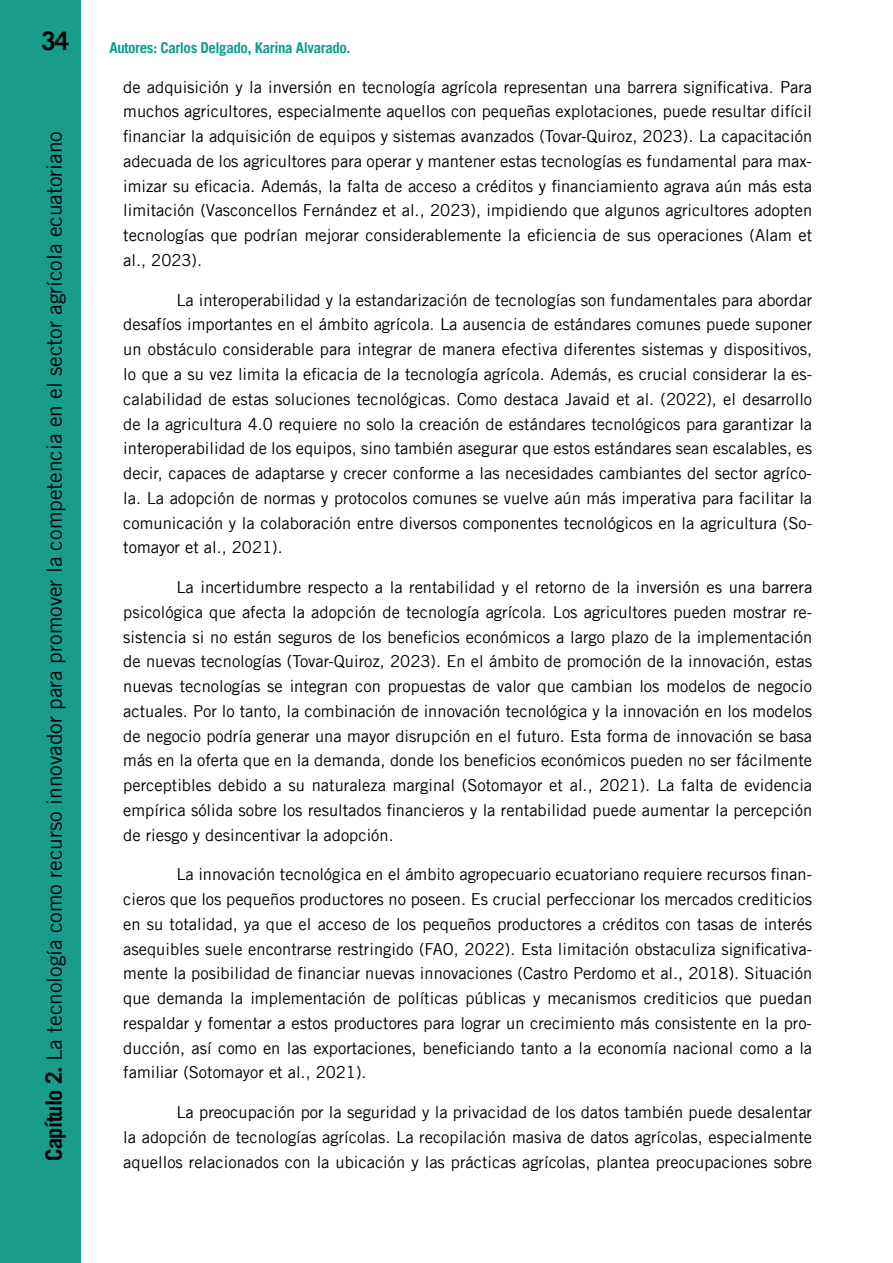
<style>
.page{position:relative;width:893px;height:1263px;background:#fff}
.page>*{position:absolute;margin:0;border:0;box-sizing:border-box;transform-origin:0 0}
.t1{font:700 25.5px "Trade Gothic LT";color:#000}
.t2{font:21px "Trade Gothic LT";color:#000}
.t3{font:16.5px/24.8px "Trade Gothic LT";color:#000;text-align:justify}
.t4{font:700 15px "Trade Gothic LT";letter-spacing:-.03em;color:#0f9c8d}
.s1{font-weight:700;font-size:22.5px}
</style>
<div class="page">
<div style="left:0;top:0;width:81px;height:1263px;background:#179c8e"></div>
<h1 class="t1" style="left:42px;top:26px;width:29px">34</h1>
<p class="t4" style="left:109px;top:38px;width:243px">Autores: Carlos Delgado, Karina Alvarado.</p>
<p class="t2" style="left:42px;top:1161px;width:1031px;rotate:-90deg"><span class="s1">Capítulo 2.</span> La tecnología como recurso innovador para promover la competencia en el sector agrícola ecuatoriano</p>
<p class="t3" style="left:123px;top:74px;width:690px">de adquisición y la inversión en tecnología agrícola representan una barrera significativa. Para muchos agricultores, especialmente aquellos con pequeñas explotaciones, puede resultar difícil financiar la adquisición de equipos y sistemas avanzados (Tovar-Quiroz, 2023). La capacitación adecuada de los agricultores para operar y mantener estas tecnologías es fundamental para max&shy;imizar su eficacia. Además, la falta de acceso a créditos y financiamiento agrava aún más esta limitación (Vasconcellos Fernández et al., 2023), impidiendo que algunos agricultores adopten tecnologías que podrían mejorar considerablemente la eficiencia de sus operaciones (Alam et al., 2023).</p>
<p class="t3" style="left:123px;top:287px;width:690px;text-indent:53px">La interoperabilidad y la estandarización de tecnologías son fundamentales para abordar desafíos importantes en el ámbito agrícola. La ausencia de estándares comunes puede suponer un obstáculo considerable para integrar de manera efectiva diferentes sistemas y dispositivos, lo que a su vez limita la eficacia de la tecnología agrícola. Además, es crucial considerar la es&shy;calabilidad de estas soluciones tecnológicas. Como destaca Javaid et al. (2022), el desarrollo de la agricultura 4.0 requiere no solo la creación de estándares tecnológicos para garantizar la interoperabilidad de los equipos, sino también asegurar que estos estándares sean escalables, es decir, capaces de adaptarse y crecer conforme a las necesidades cambiantes del sector agríco&shy;la. La adopción de normas y protocolos comunes se vuelve aún más imperativa para facilitar la comunicación y la colaboración entre diversos componentes tecnológicos en la agricultura (So&shy;tomayor et al., 2021).</p>
<p class="t3" style="left:123px;top:575px;width:690px;text-indent:53px">La incertidumbre respecto a la rentabilidad y el retorno de la inversión es una barrera psicológica que afecta la adopción de tecnología agrícola. Los agricultores pueden mostrar re&shy;sistencia si no están seguros de los beneficios económicos a largo plazo de la implementación de nuevas tecnologías (Tovar-Quiroz, 2023). En el ámbito de promoción de la innovación, estas nuevas tecnologías se integran con propuestas de valor que cambian los modelos de negocio actuales. Por lo tanto, la combinación de innovación tecnológica y la innovación en los modelos de negocio podría generar una mayor disrupción en el futuro. Esta forma de innovación se basa más en la oferta que en la demanda, donde los beneficios económicos pueden no ser fácilmente perceptibles debido a su naturaleza marginal (Sotomayor et al., 2021). La falta de evidencia empírica sólida sobre los resultados financieros y la rentabilidad puede aumentar la percepción de riesgo y desincentivar la adopción.</p>
<p class="t3" style="left:123px;top:862px;width:690px;text-indent:53px">La innovación tecnológica en el ámbito agropecuario ecuatoriano requiere recursos finan&shy;cieros que los pequeños productores no poseen. Es crucial perfeccionar los mercados crediticios en su totalidad, ya que el acceso de los pequeños productores a créditos con tasas de interés asequibles suele encontrarse restringido (FAO, 2022). Esta limitación obstaculiza significativa&shy;mente la posibilidad de financiar nuevas innovaciones (Castro Perdomo et al., 2018). Situación que demanda la implementación de políticas públicas y mecanismos crediticios que puedan respaldar y fomentar a estos productores para lograr un crecimiento más consistente en la pro&shy;ducción, así como en las exportaciones, beneficiando tanto a la economía nacional como a la familiar (Sotomayor et al., 2021).</p>
<p class="t3" style="left:123px;top:1099px;width:690px;text-indent:53px">La preocupación por la seguridad y la privacidad de los datos también puede desalentar la adopción de tecnologías agrícolas. La recopilación masiva de datos agrícolas, especialmente aquellos relacionados con la ubicación y las prácticas agrícolas, plantea preocupaciones sobre</p>
</div>
